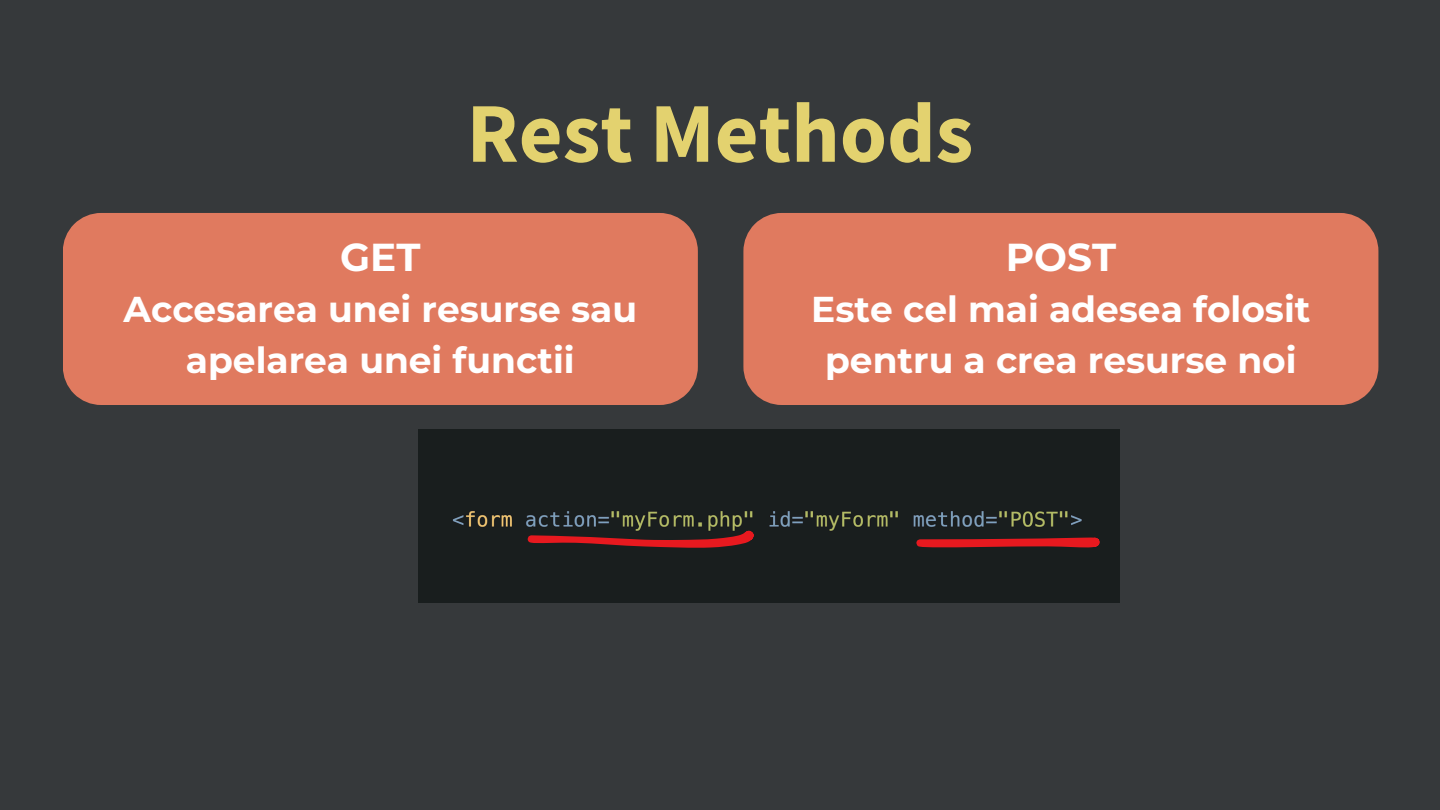
<style>
.page{position:relative;width:1440px;height:810px;background:#36393b}
.page>*{position:absolute;margin:0;border:0;box-sizing:border-box;transform-origin:0 0}
.t1{font:700 85px "Source Sans Pro";color:#e3d26f}
.t2{font:700 39px "Montserrat";color:#fff}
.t3{font:700 36px/50.2px "Montserrat";color:#fff;text-align:center}
</style>
<div class="page">
<div style="left:418px;top:429px;width:702px;height:173px;background:#191e1e"></div>
<svg style="left:528px;top:531px;width:226px;height:17px;background:#721b1e"></svg>
<svg style="left:916px;top:538px;width:184px;height:9px;background:#ce191e"></svg>
<div style="left:63px;top:213px;width:635px;height:192px;background:#e07a5f"></div>
<div style="left:743px;top:213px;width:635px;height:192px;background:#e07a5f"></div>
<h1 class="t1" style="left:467px;top:78px;width:508px">Rest Methods</h1>
<p class="t2" style="left:340px;top:234px;width:82px">GET</p>
<p class="t3" style="left:124px;top:284px;width:515px">Accesarea unei resurse sau apelarea unei functii</p>
<p class="t2" style="left:1006px;top:234px;width:112px">POST</p>
<p class="t3" style="left:811px;top:284px;width:501px">Este cel mai adesea folosit pentru a crea resurse noi</p>
</div>
